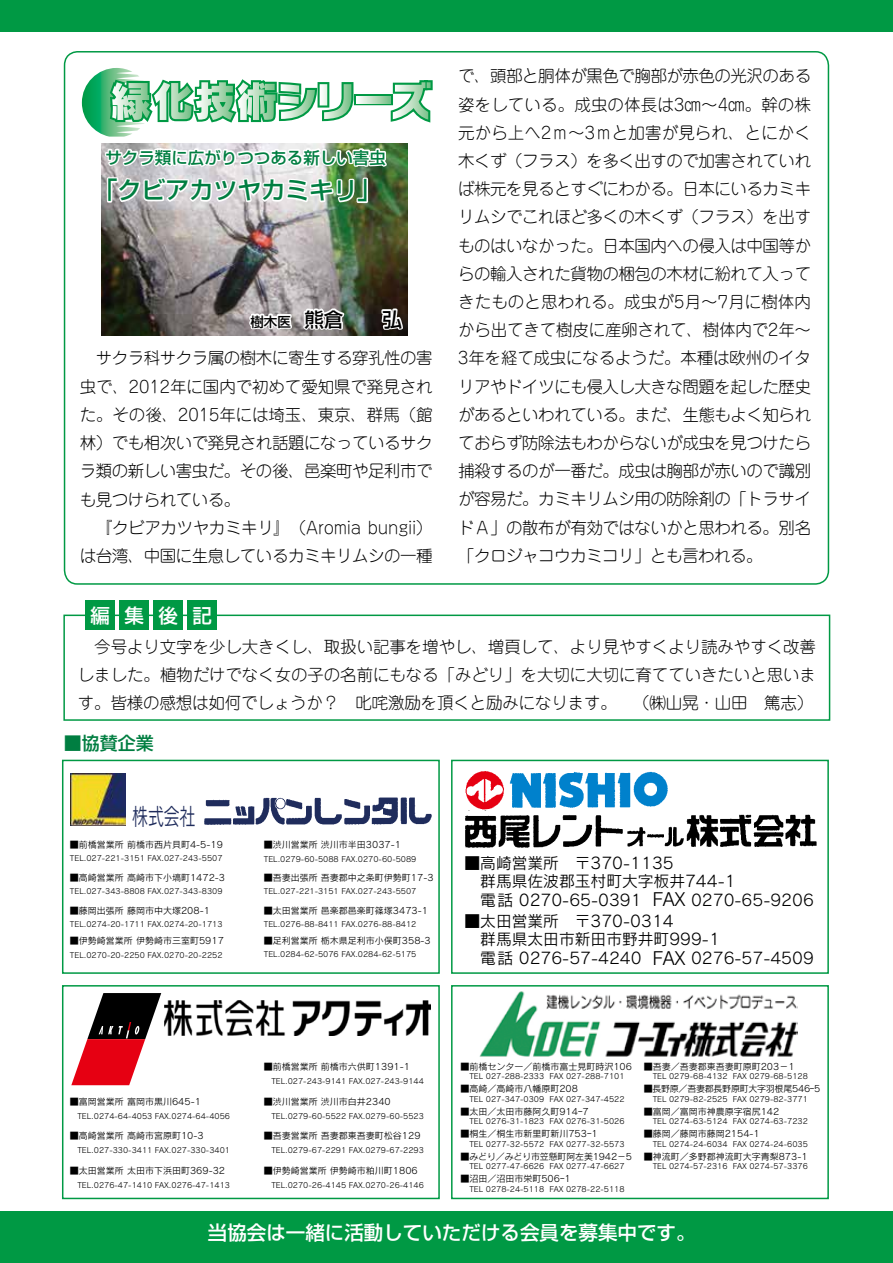
<style>
.page{position:relative;width:893px;height:1263px;background:#fff}
.page>*{position:absolute;margin:0;border:0;box-sizing:border-box;transform-origin:0 0}
.t1{font:500 24px "Shin Go Pro";color:#007e41}
.t2{font:22.5px "New Rodin Pro M";color:#1f2c5c;scale:.7 1}
.t3{font:500 19.5px "Shin Go Pro";color:#fff}
.t4{font:500 19.5px "Shin Go Pro";color:#000}
.t5{font:500 18px "Shin Go Pro";color:#007e41}
.t6{font:300 16.5px/28.2px "Jun 101 Pro";letter-spacing:-.03em;color:#000;text-align:justify}
.t7{font:500 16.5px "Shin Go Pro";color:#007e41}
.t8{font:15.75px/18.5px "Rodin Pro M";color:#000}
.t9{font:9px "Rodin Pro M";color:#000}
.t10{font:9px "Rodin Pro M";letter-spacing:-.03em;color:#000}
.t11{font:9px "Rodin Pro M";letter-spacing:-.02em;color:#000}
.t12{font:7.5px "Rodin Pro M";color:#000}
.s1{font-size:13.5px}
.s2{font-size:17.7px}
</style>
<div class="page">
<div style="left:0;top:0;width:893px;height:32px;background:#094"></div>
<div style="left:0;top:1212px;width:893px;height:51px;background:#094"></div>
<div style="left:62px;top:760px;width:378px;height:214px;border:2px solid #094"></div>
<img style="left:70px;top:773px;width:56px;height:52px">
<img style="left:204px;top:797px;width:228px;height:28px">
<div style="left:451px;top:760px;width:378px;height:214px;border:2px solid #094"></div>
<img style="left:465px;top:771px;width:203px;height:40px">
<img style="left:465px;top:814px;width:352px;height:34px">
<img style="left:480px;top:991px;width:317px;height:66px">
<div style="left:451px;top:985px;width:378px;height:214px;border:2px solid #094"></div>
<div style="left:63px;top:614px;width:767px;height:107px;border:2px solid #094"></div>
<div style="left:85px;top:600px;width:30px;height:30px;background:#094"></div>
<div style="left:119px;top:600px;width:30px;height:30px;background:#094"></div>
<div style="left:153px;top:600px;width:30px;height:30px;background:#094"></div>
<div style="left:187px;top:600px;width:30px;height:30px;background:#094"></div>
<div style="left:62px;top:985px;width:378px;height:214px;border:2px solid #094"></div>
<svg style="left:71px;top:993px;width:90px;height:92px"></svg>
<img style="left:165px;top:1000px;width:266px;height:36px">
<img style="left:101px;top:223px;width:306px;height:112px">
<svg style="left:247px;top:296px;width:101px;height:37px"></svg>
<svg style="left:380px;top:305px;width:25px;height:27px"></svg>
<svg style="left:82px;top:68px;width:351px;height:155px"></svg>
<h3 class="t7" style="left:105px;top:144px;width:282px">サクラ類に広がりつつある新しい害虫</h3>
<h1 class="t1" style="left:93px;top:170px;width:289px">「クビアカツヤカミキリ」</h1>
<h3 class="t4" style="left:250px;top:303px;width:153px"><span class="s1">樹木医　</span>熊倉　　弘</h3>
<h3 class="t6" style="left:80px;top:342px;width:354px;text-align:left">　サクラ科サクラ属の樹木に寄生する穿孔性の害虫で、2012年に国内で初めて愛知県で発見された。その後、2015年には埼玉、東京、群馬（館林）でも相次いで発見され話題になっているサクラ類の新しい害虫だ。その後、邑楽町や足利市でも見つけられている。<br>　『クビアカツヤカミキリ』（Aromia bungii）は台湾、中国に生息しているカミキリムシの一種</h3>
<h3 class="t3" style="left:91px;top:599px;width:123px">編 集 後 記</h3>
<p class="t6" style="left:458px;top:60px;width:354px">で、頭部と胴体が黒色で胸部が赤色の光沢のある姿をしている。成虫の体長は3㎝～4㎝。幹の株元から上へ2ｍ～3ｍと加害が見られ、とにかく木くず（フラス）を多く出すので加害されていれば株元を見るとすぐにわかる。日本にいるカミキリムシでこれほど多くの木くず（フラス）を出すものはいなかった。日本国内への侵入は中国等からの輸入された貨物の梱包の木材に紛れて入ってきたものと思われる。成虫が5月～7月に樹体内から出てきて樹皮に産卵されて、樹体内で2年～3年を経て成虫になるようだ。本種は欧州のイタリアやドイツにも侵入し大きな問題を起した歴史があるといわれている。まだ、生態もよく知られておらず防除法もわからないが成虫を見つけたら捕殺するのが一番だ。成虫は胸部が赤いので識別が容易だ。カミキリムシ用の防除剤の「トラサイドＡ」の散布が有効ではないかと思われる。別名「クロジャコウカミコリ」とも言われる。</p>
<h3 class="t6" style="left:78px;top:630px;width:740px">　今号より文字を少し大きくし、取扱い記事を増やし、増頁して、より見やすくより読みやすく改善しました。植物だけでなく女の子の名前にもなる「みどり」を大切に大切に育てていきたいと思います。皆様の感想は如何でしょうか？　叱咤激励を頂くと励みになります。　（㈱山晃・山田　篤志）</h3>
<h3 class="t5" style="left:64px;top:728px;width:91px">■協賛企業</h3>
<h2 class="t2" style="left:132px;top:797px;width:92px">株式会社</h2>
<p class="t9" style="left:70px;top:838px;width:155px">■前橋営業所 前橋市西片貝町4-5-19</p>
<p class="t12" style="left:70px;top:854px;width:154px">TEL.027-221-3151 FAX.027-243-5507</p>
<p class="t9" style="left:70px;top:871px;width:157px">■高崎営業所 高崎市下小塙町1472-3</p>
<p class="t12" style="left:70px;top:887px;width:154px">TEL.027-343-8808 FAX.027-343-8309</p>
<p class="t9" style="left:70px;top:904px;width:141px">■藤岡出張所 藤岡市中大塚208-1</p>
<p class="t12" style="left:70px;top:920px;width:154px">TEL.0274-20-1711 FAX.0274-20-1713</p>
<p class="t9" style="left:70px;top:934px;width:155px">■伊勢崎営業所 伊勢崎市三室町5917</p>
<p class="t12" style="left:70px;top:950px;width:154px">TEL.0270-20-2250 FAX.0270-20-2252</p>
<p class="t9" style="left:264px;top:838px;width:139px">■渋川営業所 渋川市半田3037-1</p>
<p class="t12" style="left:264px;top:854px;width:154px">TEL.0279-60-5088 FAX.0270-60-5089</p>
<p class="t9" style="left:264px;top:871px;width:171px">■吾妻出張所 吾妻郡中之条町伊勢町17-3</p>
<p class="t12" style="left:264px;top:887px;width:154px">TEL.027-221-3151 FAX.027-243-5507</p>
<p class="t9" style="left:264px;top:904px;width:166px">■太田営業所 邑楽郡邑楽町篠塚3473-1</p>
<p class="t12" style="left:264px;top:920px;width:154px">TEL.0276-88-8411 FAX.0276-88-8412</p>
<p class="t9" style="left:264px;top:934px;width:168px">■足利営業所 栃木県足利市小俣町358-3</p>
<p class="t12" style="left:264px;top:950px;width:154px">TEL.0284-62-5076 FAX.0284-62-5175</p>
<h3 class="t8" style="left:465px;top:853px;width:351px">■高崎営業所　〒370-1135<br>　群馬県佐波郡玉村町大字板井744-1<br>　電話 0270-65-0391 <span class="s2">FAX</span> 0270-65-9206</h3>
<h3 class="t8" style="left:465px;top:911px;width:351px">■太田営業所　〒370-0314<br>　群馬県太田市新田市野井町999-1<br>　電話 0276-57-4240 <span class="s2">FAX</span> 0276-57-4509</h3>
<p class="t9" style="left:70px;top:1096px;width:132px">■富岡営業所 富岡市黒川645-1</p>
<p class="t12" style="left:70px;top:1111px;width:162px">　TEL.0274-64-4053 FAX.0274-64-4056</p>
<p class="t9" style="left:70px;top:1130px;width:135px">■高崎営業所 高崎市宮原町10-3</p>
<p class="t12" style="left:70px;top:1145px;width:162px">　TEL.027-330-3411 FAX.027-330-3401</p>
<p class="t9" style="left:70px;top:1165px;width:157px">■太田営業所 太田市下浜田町369-32</p>
<p class="t12" style="left:70px;top:1180px;width:162px">　TEL.0276-47-1410 FAX.0276-47-1413</p>
<p class="t9" style="left:264px;top:1061px;width:148px">■前橋営業所 前橋市六供町1391-1</p>
<p class="t12" style="left:264px;top:1076px;width:162px">　TEL.027-243-9141 FAX.027-243-9144</p>
<p class="t9" style="left:264px;top:1096px;width:128px">■渋川営業所 渋川市白井2340</p>
<p class="t12" style="left:264px;top:1111px;width:162px">　TEL.0279-60-5522 FAX.0279-60-5523</p>
<p class="t9" style="left:264px;top:1130px;width:158px">■吾妻営業所 吾妻郡東吾妻町松谷129</p>
<p class="t12" style="left:264px;top:1145px;width:162px">　TEL.0279-67-2291 FAX.0279-67-2293</p>
<p class="t9" style="left:264px;top:1165px;width:155px">■伊勢崎営業所 伊勢崎市粕川町1806</p>
<p class="t12" style="left:264px;top:1180px;width:162px">　TEL.0270-26-4145 FAX.0270-26-4146</p>
<p class="t9" style="left:460px;top:1060px;width:173px">■前橋センター／前橋市富士見町時沢106</p>
<p class="t12" style="left:469px;top:1072px;width:157px">TEL 027-288-2333 FAX 027-288-7101</p>
<p class="t9" style="left:460px;top:1083px;width:119px">■高崎／高崎市八幡原町208</p>
<p class="t12" style="left:469px;top:1094px;width:157px">TEL 027-347-0309 FAX 027-347-4522</p>
<p class="t9" style="left:460px;top:1105px;width:130px">■太田／太田市藤阿久町914ｰ7</p>
<p class="t12" style="left:469px;top:1117px;width:157px">TEL 0276-31-1823 FAX 0276-31-5026</p>
<p class="t9" style="left:460px;top:1128px;width:139px">■桐生／桐生市新里町新川753ｰ1</p>
<p class="t12" style="left:469px;top:1139px;width:157px">TEL 0277-32-5572 FAX 0277-32-5573</p>
<p class="t11" style="left:460px;top:1150px;width:173px">■みどり／みどり市笠懸町阿左美1942－5</p>
<p class="t12" style="left:469px;top:1162px;width:157px">TEL 0277-47-6626 FAX 0277-47-6627</p>
<p class="t9" style="left:460px;top:1173px;width:112px">■沼田／沼田市栄町506ｰ1</p>
<p class="t12" style="left:469px;top:1184px;width:157px">TEL 0278-24-5118 FAX 0278-22-5118</p>
<p class="t9" style="left:644px;top:1060px;width:152px">■吾妻／吾妻郡東吾妻町原町203－1</p>
<p class="t12" style="left:653px;top:1072px;width:157px">TEL 0279-68-4132 FAX 0279-68-5128</p>
<p class="t10" style="left:644px;top:1083px;width:178px">■長野原／吾妻郡長野原町大字羽根尾546ｰ5</p>
<p class="t12" style="left:653px;top:1094px;width:157px">TEL 0279-82-2525 FAX 0279-82-3771</p>
<p class="t9" style="left:644px;top:1105px;width:137px">■富岡／富岡市神農原字宿尻142</p>
<p class="t12" style="left:653px;top:1117px;width:157px">TEL 0274-63-5124 FAX 0274-63-7232</p>
<p class="t9" style="left:644px;top:1128px;width:118px">■藤岡／藤岡市藤岡2154-1</p>
<p class="t12" style="left:653px;top:1139px;width:157px">TEL 0274-24-6034 FAX 0274-24-6035</p>
<p class="t9" style="left:644px;top:1150px;width:165px">■神流町／多野郡神流町大字青梨873-1</p>
<p class="t12" style="left:653px;top:1162px;width:157px">TEL 0274-57-2316 FAX 0274-57-3376</p>
<h3 class="t3" style="left:208px;top:1216px;width:489px">当協会は一緒に活動していただける会員を募集中です。</h3>
</div>
